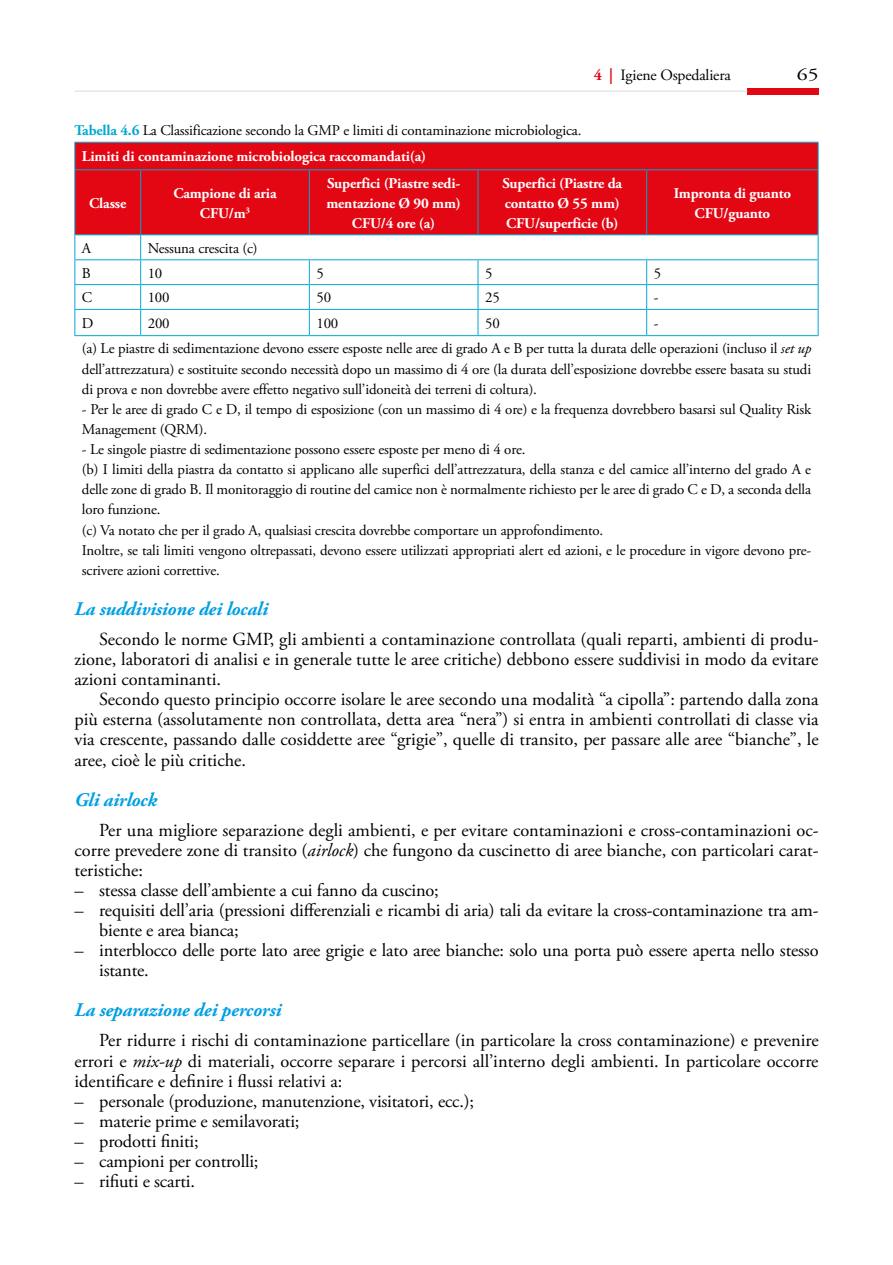
<style>
.page{position:relative;width:893px;height:1265px;background:#fff}
.page>*{position:absolute;margin:0;border:0;box-sizing:border-box;transform-origin:0 0}
.t1{font:italic 700 19.25px "Adobe Garamond Pro";letter-spacing:-.01em;color:#009fe3}
.t2{font:18.38px/20.1px "Adobe Garamond Pro";letter-spacing:-.01em;color:#000;text-align:justify}
.t3{font:17.5px "Adobe Garamond Pro";color:#000;scale:1.25 1}
.t4{font:15.75px "Adobe Garamond Pro";letter-spacing:-.01em;color:#000}
.t5{font:14.88px/20.1px "Adobe Garamond Pro";letter-spacing:-.01em;color:#000}
.t6{font:700 14.88px/20.1px "Adobe Garamond Pro";letter-spacing:-.01em;color:#fff;text-align:center}
.s1{font-weight:700;color:#e30613}
.s2{font-weight:700;color:#00a8d4}
.s3{font-weight:700;color:#fff}
.s4{font-style:italic}
</style>
<div class="page">
<div style="left:747px;top:88px;width:72px;height:6px;background:#e30613"></div>
<hr style="left:74px;top:91px;width:673px;height:1px;background:#dadada">
<div style="left:75px;top:143px;width:743px;height:91px;background:#e30613"></div>
<hr style="left:74px;top:142px;width:67px;height:1px;background:#00a8d4">
<svg style="left:74px;top:143px;width:1px;height:26px"></svg>
<hr style="left:141px;top:142px;width:168px;height:1px;background:#00a8d4">
<hr style="left:309px;top:142px;width:169px;height:1px;background:#00a8d4">
<hr style="left:478px;top:142px;width:169px;height:1px;background:#00a8d4">
<hr style="left:647px;top:142px;width:172px;height:1px;background:#00a8d4">
<svg style="left:818px;top:143px;width:1px;height:26px"></svg>
<hr style="left:74px;top:169px;width:67px;height:1px;background:#00a8d4">
<hr style="left:74px;top:170px;width:1px;height:64px;background:#00a8d4">
<hr style="left:141px;top:169px;width:168px;height:1px;background:#00a8d4">
<hr style="left:140px;top:170px;width:1px;height:64px;background:#00a8d4">
<hr style="left:309px;top:169px;width:169px;height:1px;background:#00a8d4">
<hr style="left:309px;top:170px;width:1px;height:64px;background:#00a8d4">
<hr style="left:478px;top:169px;width:169px;height:1px;background:#00a8d4">
<hr style="left:478px;top:170px;width:1px;height:64px;background:#00a8d4">
<hr style="left:647px;top:169px;width:172px;height:1px;background:#00a8d4">
<hr style="left:646px;top:170px;width:1px;height:64px;background:#00a8d4">
<hr style="left:818px;top:170px;width:1px;height:64px;background:#00a8d4">
<hr style="left:74px;top:234px;width:67px;height:1px;background:#00a8d4">
<hr style="left:141px;top:234px;width:168px;height:1px;background:#00a8d4">
<hr style="left:309px;top:234px;width:169px;height:1px;background:#00a8d4">
<hr style="left:478px;top:234px;width:169px;height:1px;background:#00a8d4">
<hr style="left:647px;top:234px;width:172px;height:1px;background:#00a8d4">
<hr style="left:74px;top:259px;width:67px;height:1px;background:#00a8d4">
<hr style="left:141px;top:259px;width:168px;height:1px;background:#00a8d4">
<hr style="left:309px;top:259px;width:169px;height:1px;background:#00a8d4">
<hr style="left:478px;top:259px;width:169px;height:1px;background:#00a8d4">
<hr style="left:647px;top:259px;width:172px;height:1px;background:#00a8d4">
<hr style="left:74px;top:284px;width:67px;height:1px;background:#00a8d4">
<hr style="left:141px;top:284px;width:168px;height:1px;background:#00a8d4">
<hr style="left:309px;top:284px;width:169px;height:1px;background:#00a8d4">
<hr style="left:478px;top:284px;width:169px;height:1px;background:#00a8d4">
<hr style="left:647px;top:284px;width:172px;height:1px;background:#00a8d4">
<hr style="left:74px;top:309px;width:67px;height:1px;background:#00a8d4">
<svg style="left:74px;top:235px;width:1px;height:100px"></svg>
<hr style="left:141px;top:309px;width:168px;height:1px;background:#00a8d4">
<svg style="left:140px;top:235px;width:1px;height:100px"></svg>
<hr style="left:309px;top:309px;width:169px;height:1px;background:#00a8d4">
<svg style="left:309px;top:260px;width:1px;height:75px"></svg>
<hr style="left:478px;top:309px;width:169px;height:1px;background:#00a8d4">
<svg style="left:478px;top:260px;width:1px;height:75px"></svg>
<hr style="left:647px;top:309px;width:172px;height:1px;background:#00a8d4">
<svg style="left:646px;top:260px;width:1px;height:75px"></svg>
<svg style="left:818px;top:235px;width:1px;height:100px"></svg>
<hr style="left:74px;top:335px;width:67px;height:1px;background:#00a8d4">
<hr style="left:141px;top:335px;width:168px;height:1px;background:#00a8d4">
<hr style="left:309px;top:335px;width:169px;height:1px;background:#00a8d4">
<hr style="left:478px;top:335px;width:169px;height:1px;background:#00a8d4">
<hr style="left:647px;top:335px;width:172px;height:1px;background:#00a8d4">
<p class="t4" style="left:594px;top:65px;width:139px"><span class="s1">4 |</span> Igiene Ospedaliera</p>
<p class="t3" style="left:797px;top:64px;width:19px">65</p>
<p class="t5" style="left:82px;top:117px;width:501px;line-height:26.6px;text-indent:-7px"><span class="s2">Tabella 4.6</span> La Classificazione secondo la GMP e limiti di contaminazione microbiologica.<br><span class="s3">Limiti di contaminazione microbiologica raccomandati(a)</span></p>
<p class="t6" style="left:89px;top:193px;width:39px">Classe</p>
<p class="t6" style="left:173px;top:183px;width:105px">Campione di aria<br>CFU/m<sup>3</sup></p>
<p class="t6" style="left:326px;top:173px;width:136px">Superfici (Piastre sedi&shy;mentazione Ø 90 mm)<br>CFU/4 ore (a)</p>
<p class="t6" style="left:502px;top:173px;width:121px;text-align:left">Superfici (Piastre da contatto Ø 55 mm)<br>CFU/superficie (b)</p>
<p class="t6" style="left:674px;top:183px;width:119px">Impronta di guanto<br>CFU/guanto</p>
<p class="t5" style="left:82px;top:238px;width:11px">A</p>
<p class="t5" style="left:148px;top:238px;width:112px">Nessuna crescita (c)</p>
<p class="t5" style="left:82px;top:263px;width:10px">B</p>
<p class="t5" style="left:148px;top:263px;width:16px">10</p>
<p class="t5" style="left:316px;top:263px;width:9px">5</p>
<p class="t5" style="left:485px;top:263px;width:9px">5</p>
<p class="t5" style="left:654px;top:263px;width:9px">5</p>
<p class="t5" style="left:82px;top:288px;width:12px">C</p>
<p class="t5" style="left:148px;top:288px;width:24px">100</p>
<p class="t5" style="left:316px;top:288px;width:16px">50</p>
<p class="t5" style="left:485px;top:288px;width:16px">25</p>
<p class="t5" style="left:654px;top:288px;width:6px">-</p>
<p class="t5" style="left:82px;top:314px;width:13px">D</p>
<p class="t5" style="left:148px;top:314px;width:24px">200</p>
<p class="t5" style="left:316px;top:314px;width:24px">100</p>
<p class="t5" style="left:485px;top:314px;width:16px">50</p>
<p class="t5" style="left:82px;top:311px;width:731px;line-height:25.6px;text-indent:572px">-<br>(a) Le piastre di sedimentazione devono essere esposte nelle aree di grado A e B per tutta la durata delle operazioni (incluso il <span class="s4">set up</span></p>
<p class="t5" style="left:82px;top:359px;width:731px">dell’attrezzatura) e sostituite secondo necessità dopo un massimo di 4 ore (la durata dell’esposizione dovrebbe essere basata su studi di prova e non dovrebbe avere effetto negativo sull’idoneità dei terreni di coltura).</p>
<p class="t5" style="left:82px;top:400px;width:731px">- Per le aree di grado C e D, il tempo di esposizione (con un massimo di 4 ore) e la frequenza dovrebbero basarsi sul Quality Risk<br>Management (QRM).</p>
<p class="t5" style="left:82px;top:440px;width:731px">- Le singole piastre di sedimentazione possono essere esposte per meno di 4 ore.<br>(b) I limiti della piastra da contatto si applicano alle superfici dell’attrezzatura, della stanza e del camice all’interno del grado A e delle zone di grado B. Il monitoraggio di routine del camice non è normalmente richiesto per le aree di grado C e D, a seconda della loro funzione.<br>(c) Va notato che per il grado A, qualsiasi crescita dovrebbe comportare un approfondimento.<br>Inoltre, se tali limiti vengono oltrepassati, devono essere utilizzati appropriati alert ed azioni, e le procedure in vigore devono pre&shy;scrivere azioni correttive.</p>
<p class="t1" style="left:74px;top:598px;width:195px">La suddivisione dei locali</p>
<p class="t2" style="left:74px;top:630px;width:746px;text-indent:25px">Secondo le norme GMP, gli ambienti a contaminazione controllata (quali reparti, ambienti di produ&shy;zione, laboratori di analisi e in generale tutte le aree critiche) debbono essere suddivisi in modo da evitare azioni contaminanti.</p>
<p class="t2" style="left:74px;top:690px;width:746px;text-indent:25px">Secondo questo principio occorre isolare le aree secondo una modalità “a cipolla”: partendo dalla zona più esterna (assolutamente non controllata, detta area “nera”) si entra in ambienti controllati di classe via via crescente, passando dalle cosiddette aree “grigie”, quelle di transito, per passare alle aree “bianche”, le aree, cioè le più critiche.</p>
<p class="t1" style="left:74px;top:788px;width:84px">Gli airlock</p>
<p class="t2" style="left:74px;top:820px;width:746px;text-indent:25px">Per una migliore separazione degli ambienti, e per evitare contaminazioni e cross-contaminazioni oc&shy;corre prevedere zone di transito (<span class="s4">airlock</span>) che fungono da cuscinetto di aree bianche, con particolari carat&shy;teristiche:</p>
<p class="t2" style="left:74px;top:881px;width:366px">– stessa classe dell’ambiente a cui fanno da cuscino;</p>
<p class="t2" style="left:99px;top:901px;width:721px;text-indent:-25px">– requisiti dell’aria (pressioni differenziali e ricambi di aria) tali da evitare la cross-contaminazione tra am&shy;biente e area bianca;</p>
<p class="t2" style="left:99px;top:941px;width:721px;text-indent:-25px">– interblocco delle porte lato aree grigie e lato aree bianche: solo una porta può essere aperta nello stesso istante.</p>
<p class="t1" style="left:74px;top:999px;width:208px">La separazione dei percorsi</p>
<p class="t2" style="left:74px;top:1031px;width:746px;text-indent:25px">Per ridurre i rischi di contaminazione particellare (in particolare la cross contaminazione) e prevenire errori e <span class="s4">mix-up</span> di materiali, occorre separare i percorsi all’interno degli ambienti. In particolare occorre identificare e definire i flussi relativi a:</p>
<p class="t2" style="left:74px;top:1092px;width:401px">– personale (produzione, manutenzione, visitatori, ecc.);</p>
<p class="t2" style="left:74px;top:1112px;width:227px">– materie prime e semilavorati;</p>
<p class="t2" style="left:74px;top:1132px;width:126px">– prodotti finiti;</p>
<p class="t2" style="left:74px;top:1152px;width:186px">– campioni per controlli;</p>
<p class="t2" style="left:74px;top:1172px;width:122px">– rifiuti e scarti.</p>
</div>
